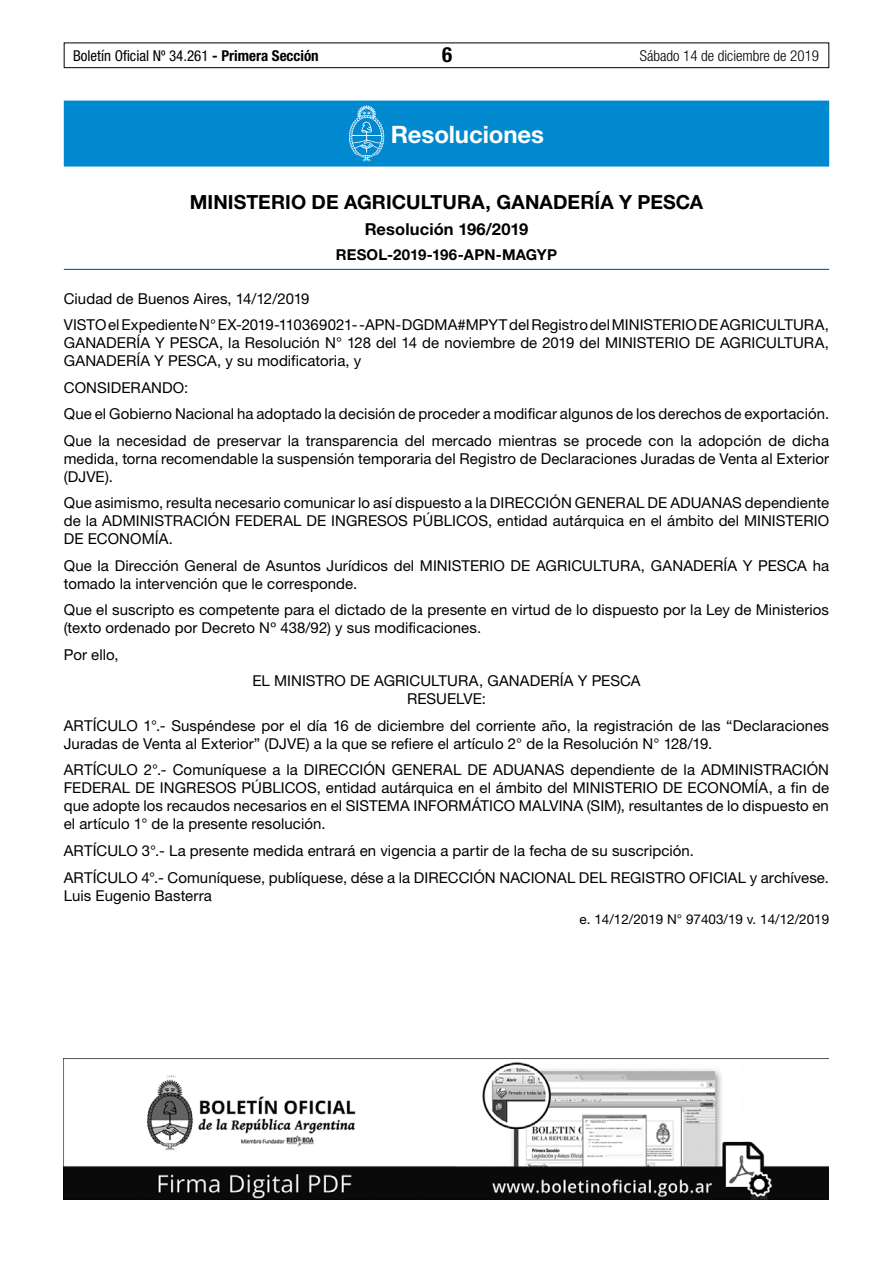
<style>
.page{position:relative;width:893px;height:1263px;background:#fff}
.page>*{position:absolute;margin:0;border:0;box-sizing:border-box;transform-origin:0 0}
.t1{font:700 24px "Helvetica Neue LT Std";letter-spacing:-.005em;color:#fff}
.t2{font:700 condensed 21px "Helvetica Neue LT Std";color:#000}
.t3{font:700 19.5px "Helvetica Neue LT Std";letter-spacing:.005em;color:#000}
.t4{font:700 16.5px "Helvetica Neue LT Std";letter-spacing:.005em;color:#000}
.t5{font:15px/18px "Helvetica Neue LT Std";letter-spacing:.005em;color:#000}
.t6{font:condensed 15px "Helvetica Neue LT Std";color:#000}
.t7{font:300 condensed 15px "Helvetica Neue LT Std";color:#000}
.t8{font:700 15px "Helvetica Neue LT Std";letter-spacing:.01em;color:#000}
.t9{font:13.5px "Helvetica Neue LT Std";color:#000}
.s1{font-weight:700}
</style>
<div class="page">
<div style="left:64px;top:43px;width:765px;height:25px;border:1px solid #000"></div>
<div style="left:64px;top:101px;width:765px;height:66px;background:#0089cf"></div>
<hr style="left:64px;top:269px;width:765px;height:1px;background:#0066b3">
<svg style="left:349px;top:105px;width:35px;height:56px"></svg>
<img style="left:64px;top:1058px;width:765px;height:141px">
<p class="t6" style="left:73px;top:47px;width:247px">Boletín Oficial Nº 34.261 <span class="s1">- Primera Sección</span></p>
<h2 class="t2" style="left:442px;top:42px;width:12px">6</h2>
<p class="t7" style="left:640px;top:47px;width:181px">Sábado 14 de diciembre de 2019</p>
<h1 class="t1" style="left:391px;top:120px;width:155px">Resoluciones</h1>
<h3 class="t3" style="left:190px;top:190px;width:515px">MINISTERIO DE AGRICULTURA, GANADERÍA Y PESCA</h3>
<p class="t4" style="left:365px;top:219px;width:165px">Resolución 196/2019</p>
<p class="t8" style="left:336px;top:246px;width:223px">RESOL-2019-196-APN-MAGYP</p>
<p class="t5" style="left:64px;top:285px;width:767px;line-height:26.5px">Ciudad de Buenos Aires, 14/12/2019<br>VISTO el Expediente N° EX-2019-110369021- -APN-DGDMA#MPYT del Registro del MINISTERIO DE AGRICULTURA,</p>
<p class="t5" style="left:64px;top:334px;width:767px">GANADERÍA Y PESCA, la Resolución N° 128 del 14 de noviembre de 2019 del MINISTERIO DE AGRICULTURA,<br>GANADERÍA Y PESCA, y su modificatoria, y</p>
<p class="t5" style="left:64px;top:374px;width:767px;line-height:26.5px">CONSIDERANDO:<br>Que el Gobierno Nacional ha adoptado la decisión de proceder a modificar algunos de los derechos de exportación.<br>Que la necesidad de preservar la transparencia del mercado mientras se procede con la adopción de dicha</p>
<p class="t5" style="left:64px;top:449px;width:767px">medida, torna recomendable la suspensión temporaria del Registro de Declaraciones Juradas de Venta al Exterior (DJVE).</p>
<p class="t5" style="left:64px;top:494px;width:767px;text-align:justify">Que asimismo, resulta necesario comunicar lo así dispuesto a la DIRECCIÓN GENERAL DE ADUANAS dependiente de la ADMINISTRACIÓN FEDERAL DE INGRESOS PÚBLICOS, entidad autárquica en el ámbito del MINISTERIO DE ECONOMÍA.</p>
<p class="t5" style="left:64px;top:556px;width:767px">Que la Dirección General de Asuntos Jurídicos del MINISTERIO DE AGRICULTURA, GANADERÍA Y PESCA ha tomado la intervención que le corresponde.</p>
<p class="t5" style="left:64px;top:601px;width:767px">Que el suscripto es competente para el dictado de la presente en virtud de lo dispuesto por la Ley de Ministerios (texto ordenado por Decreto Nº 438/92) y sus modificaciones.</p>
<p class="t5" style="left:64px;top:645px;width:56px">Por ello,</p>
<p class="t5" style="left:252px;top:672px;width:389px;text-align:center">EL MINISTRO DE AGRICULTURA, GANADERÍA Y PESCA<br>RESUELVE:</p>
<p class="t5" style="left:64px;top:716px;width:767px">ARTÍCULO 1°.- Suspéndese por el día 16 de diciembre del corriente año, la registración de las “Declaraciones<br>Juradas de Venta al Exterior” (DJVE) a la que se refiere el artículo 2° de la Resolución N° 128/19.</p>
<p class="t5" style="left:64px;top:761px;width:767px;text-align:justify">ARTÍCULO 2°.- Comuníquese a la DIRECCIÓN GENERAL DE ADUANAS dependiente de la ADMINISTRACIÓN FEDERAL DE INGRESOS PÚBLICOS, entidad autárquica en el ámbito del MINISTERIO DE ECONOMÍA, a fin de que adopte los recaudos necesarios en el SISTEMA INFORMÁTICO MALVINA (SIM), resultantes de lo dispuesto en el artículo 1° de la presente resolución.</p>
<p class="t5" style="left:64px;top:837px;width:767px;line-height:26.5px">ARTÍCULO 3°.- La presente medida entrará en vigencia a partir de la fecha de su suscripción.<br>ARTÍCULO 4°.- Comuníquese, publíquese, dése a la DIRECCIÓN NACIONAL DEL REGISTRO OFICIAL y archívese.</p>
<p class="t5" style="left:64px;top:886px;width:150px">Luis Eugenio Basterra</p>
<p class="t9" style="left:580px;top:911px;width:251px">e. 14/12/2019 N° 97403/19 v. 14/12/2019</p>
</div>
